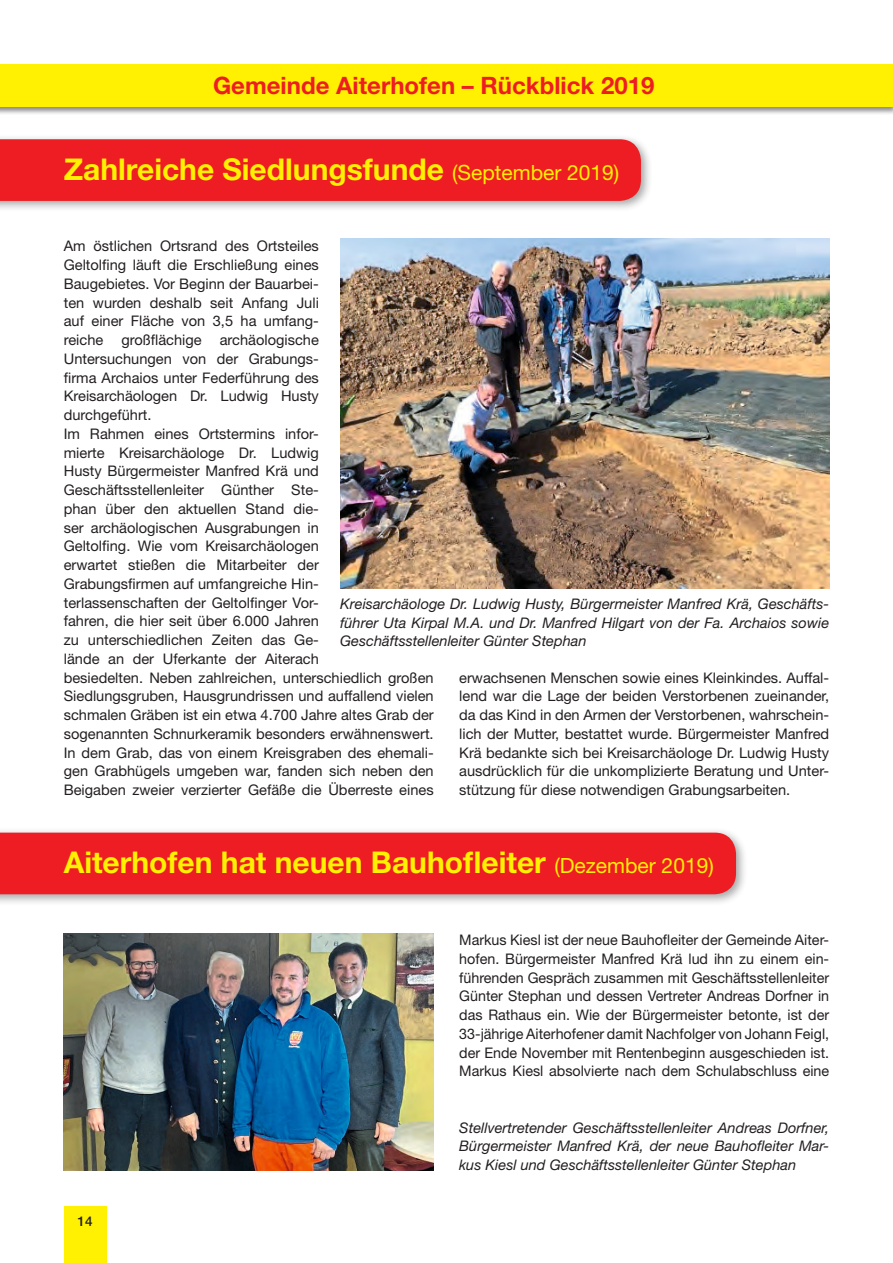
<style>
.page{position:relative;width:893px;height:1263px;background:#fff}
.page>*{position:absolute;margin:0;border:0;box-sizing:border-box;transform-origin:0 0}
.t1{font:700 30px "Helvetica Neue LT";color:#fff101}
.t2{font:700 24px "Helvetica Neue LT";color:#ee1d23}
.t3{font:14.7px/18.8px "Helvetica Neue LT";color:#231f20;text-align:justify}
.t4{font:italic 14.7px/18.8px "Helvetica Neue LT";color:#231f20;text-align:justify}
.t5{font:500 13.5px "Helvetica Neue LT";color:#231f20}
.s1{font-weight:400;font-size:21px}
</style>
<div class="page">
<div style="left:64px;top:1206px;width:42px;height:57px;background:#fff101"></div>
<div style="left:0;top:63px;width:893px;height:52px;background:#231f20;opacity:.51"></div>
<div style="left:0;top:64px;width:893px;height:42px;background:#fff101"></div>
<div style="left:0;top:134px;width:652px;height:78px;background:#231f20;opacity:.4"></div>
<div style="left:0;top:139px;width:641px;height:62px;background:#ee1d23"></div>
<div style="left:0;top:827px;width:748px;height:79px;background:#231f20;opacity:.4"></div>
<div style="left:0;top:833px;width:736px;height:61px;background:#ee1d23"></div>
<img style="left:340px;top:239px;width:489px;height:350px">
<img style="left:64px;top:933px;width:370px;height:237px">
<h2 class="t2" style="left:213px;top:71px;width:443px">Gemeinde Aiterhofen – Rückblick 2019</h2>
<h1 class="t1" style="left:64px;top:150px;width:557px">Zahlreiche Siedlungsfunde <span class="s1">(September 2019)</span></h1>
<p class="t3" style="left:64px;top:236px;width:371px;text-align:left">Am östlichen Ortsrand des Ortsteiles<br>Geltolfing läuft die Erschließung eines<br>Baugebietes. Vor Beginn der Bauarbei-<br>ten wurden deshalb seit Anfang Juli<br>auf einer Fläche von 3,5 ha umfang-<br>reiche großflächige archäologische<br>Untersuchungen von der Grabungs-<br>firma Archaios unter Federführung des Kreisarchäologen Dr. Ludwig Husty<br>durchgeführt.<br>Im Rahmen eines Ortstermins infor-<br>mierte Kreisarchäologe Dr. Ludwig<br>Husty Bürgermeister Manfred Krä und Geschäftsstellenleiter Günther Ste-<br>phan über den aktuellen Stand die-<br>ser archäologischen Ausgrabungen in<br>Geltolfing. Wie vom Kreisarchäologen<br>erwartet stießen die Mitarbeiter der<br>Grabungsfirmen auf umfangreiche Hin&shy;terlassenschaften der Geltolfinger Vor-<br>fahren, die hier seit über 6.000 Jahren<br>zu unterschiedlichen Zeiten das Ge-<br>lände an der Uferkante der Aiterach<br>besiedelten. Neben zahlreichen, unterschiedlich großen Siedlungsgruben, Hausgrundrissen und auffallend vielen schmalen Gräben ist ein etwa 4.700 Jahre altes Grab der sogenannten Schnurkeramik besonders erwähnenswert.<br>In dem Grab, das von einem Kreisgraben des ehemali&shy;gen Grabhügels umgeben war, fanden sich neben den Beigaben zweier verzierter Gefäße die Überreste eines</p>
<p class="t4" style="left:340px;top:594px;width:491px">Kreisarchäologe Dr. Ludwig Husty, Bürgermeister Manfred Krä, Geschäfts&shy;führer Uta Kirpal M.A. und Dr. Manfred Hilgart von der Fa. Archaios sowie Geschäftsstellenleiter Günter Stephan</p>
<p class="t3" style="left:459px;top:668px;width:371px">erwachsenen Menschen sowie eines Kleinkindes. Auffal&shy;lend war die Lage der beiden Verstorbenen zueinander, da das Kind in den Armen der Verstorbenen, wahrschein&shy;lich der Mutter, bestattet wurde. Bürgermeister Manfred Krä bedankte sich bei Kreisarchäologe Dr. Ludwig Husty ausdrücklich für die unkomplizierte Beratung und Unter&shy;stützung für diese notwendigen Grabungsarbeiten.</p>
<h1 class="t1" style="left:64px;top:844px;width:651px">Aiterhofen hat neuen Bauhofleiter <span class="s1">(Dezember 2019)</span></h1>
<p class="t3" style="left:459px;top:930px;width:371px">Markus Kiesl ist der neue Bauhofleiter der Gemeinde Aiter&shy;hofen. Bürgermeister Manfred Krä lud ihn zu einem ein&shy;führenden Gespräch zusammen mit Geschäftsstellenleiter Günter Stephan und dessen Vertreter Andreas Dorfner in das Rathaus ein. Wie der Bürgermeister betonte, ist der 33-jährige Aiterhofener damit Nachfolger von Johann Feigl, der Ende November mit Rentenbeginn ausgeschieden ist.<br>Markus Kiesl absolvierte nach dem Schulabschluss eine</p>
<p class="t5" style="left:78px;top:1213px;width:17px">14</p>
<p class="t4" style="left:459px;top:1118px;width:371px">Stellvertretender Geschäftsstellenleiter Andreas Dorfner, Bürgermeister Manfred Krä, der neue Bauhofleiter Mar&shy;kus Kiesl und Geschäftsstellenleiter Günter Stephan</p>
</div>
